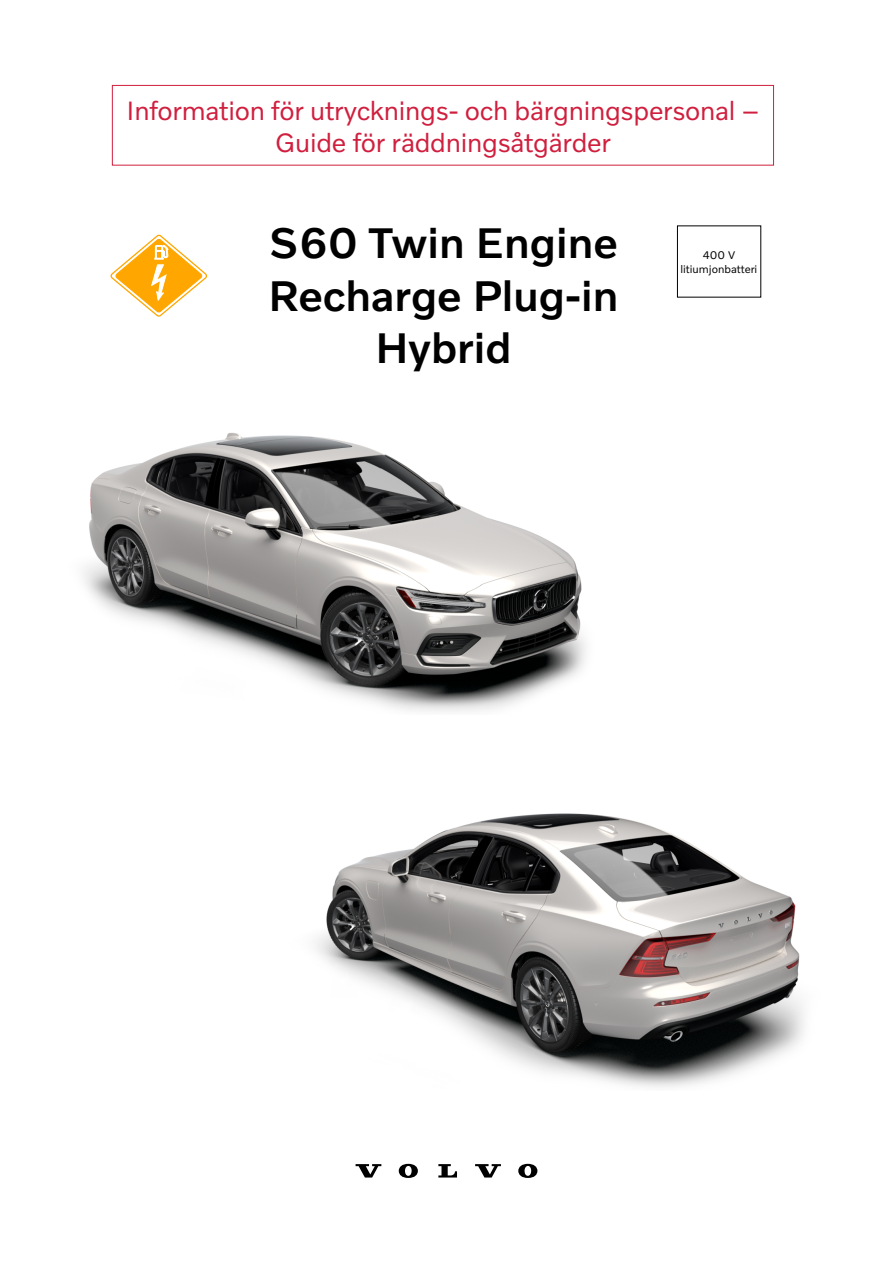
<style>
.page{position:relative;width:893px;height:1263px;background:#fff}
.page>*{position:absolute;margin:0;border:0;box-sizing:border-box;transform-origin:0 0}
.t1{font:500 43.5px/52.2px "Volvo Novum";color:#000;text-align:center}
.t2{font:27px/32.4px "Volvo Novum";letter-spacing:-.01em;color:#d01f3e;text-align:center}
.t3{font:11.25px/13.5px "Volvo Novum";color:#000;text-align:center}
</style>
<div class="page">
<img style="left:83px;top:432px;width:503px;height:280px">
<div style="left:112px;top:85px;width:662px;height:81px;border:1px solid #d01f3e"></div>
<svg style="left:356px;top:1164px;width:25px;height:13px"></svg>
<svg style="left:438px;top:1164px;width:19px;height:13px"></svg>
<svg style="left:399px;top:1164px;width:19px;height:14px"></svg>
<svg style="left:475px;top:1164px;width:26px;height:13px"></svg>
<svg style="left:518px;top:1164px;width:19px;height:14px"></svg>
<img style="left:315px;top:813px;width:489px;height:274px">
<svg style="left:110px;top:234px;width:98px;height:83px"></svg>
<p class="t2" style="left:127px;top:93px;width:634px">Information för utrycknings- och bärgningspersonal –<br>Guide för räddningsåtgärder</p>
<h1 class="t1" style="left:269px;top:215px;width:351px">S60 Twin Engine<br>Recharge Plug-in<br>Hybrid</h1>
<p class="t3" style="left:680px;top:248px;width:78px">400 V litiumjonbatteri</p>
</div>
